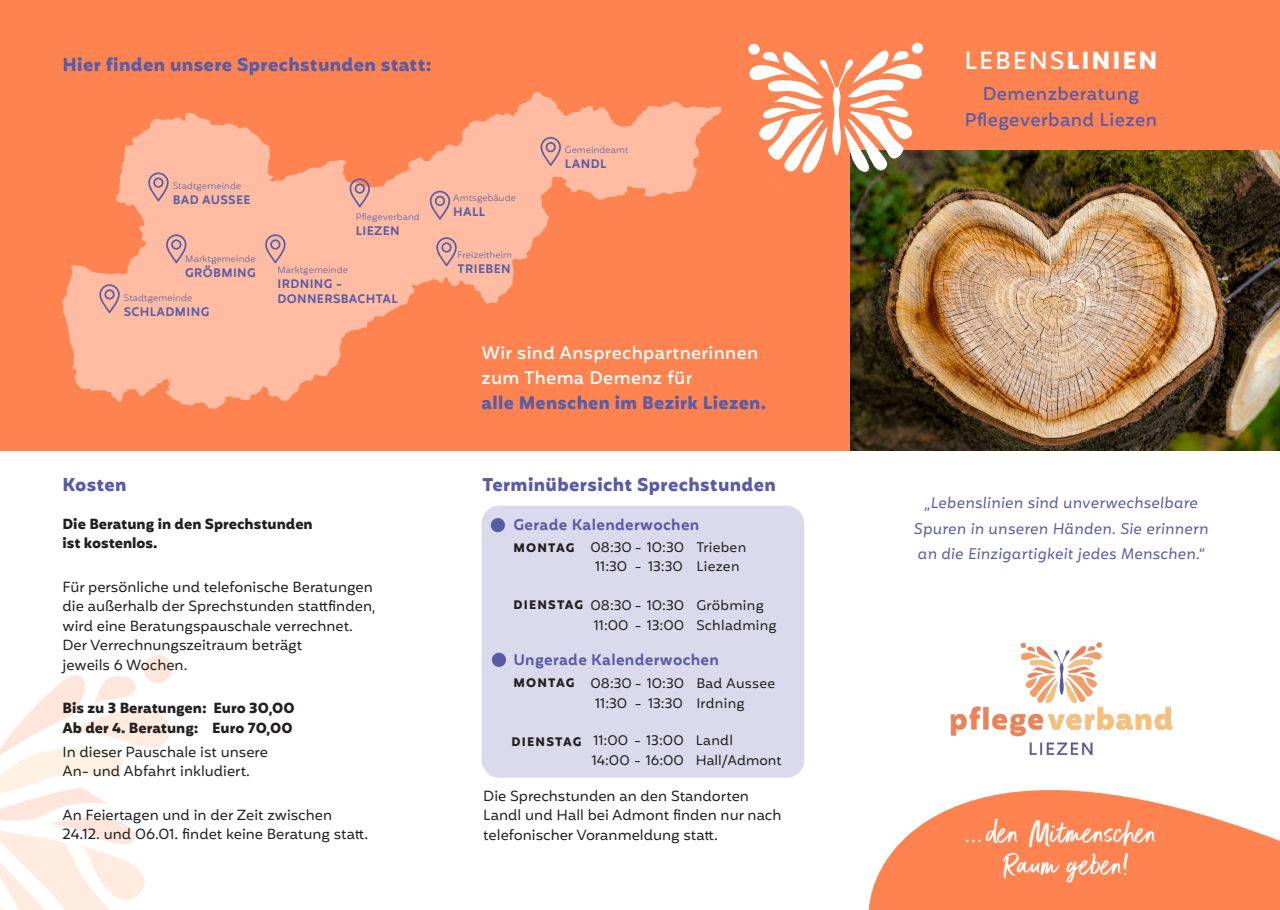
<style>
.page{position:relative;width:1280px;height:910px;background:#fff}
.page>*{position:absolute;margin:0;border:0;box-sizing:border-box;transform-origin:0 0}
.t1{font:35.25px "Better Times";letter-spacing:.01em;color:#fff}
.t2{font:500 24px "Mohr";letter-spacing:.08em;color:#fff}
.t3{font:700 18px "Mohr";letter-spacing:.02em;color:#585ca6}
.t4{font:500 18px "Mohr";letter-spacing:.02em;color:#585ca6}
.t5{font:500 17.7px/25px "Mohr";letter-spacing:.02em;color:#fff}
.t6{font:italic 15px/25.5px "Mohr";letter-spacing:.02em;color:#585ca6}
.t7{font:600 15px "Mohr";letter-spacing:.02em;color:#585ca6}
.t8{font:14.25px/19.5px "Mohr";color:#231f20}
.t9{font:700 14.25px/19.5px "Mohr";color:#231f20}
.t10{font:13.5px "Mohr";letter-spacing:.005em;color:#231f20}
.t11{font:600 12px "Mohr";letter-spacing:.03em;color:#585ca6}
.t12{font:700 12px "Mohr";letter-spacing:.1em;color:#231f20}
.t13{font:300 9px "Mohr";letter-spacing:.02em;color:#585ca6}
.s1{font-weight:700}
.s2{font-weight:700;color:#585ca6}
</style>
<div class="page">
<svg style="left:0;top:655px;width:173px;height:255px"></svg>
<div style="left:0;top:0;width:1280px;height:451px;background:#ff8351"></div>
<svg style="left:868px;top:790px;width:412px;height:120px;fill:#ff8351"></svg>
<img style="left:850px;top:151px;width:430px;height:300px">
<svg style="left:748px;top:42px;width:177px;height:136px"></svg>
<svg style="left:63px;top:92px;width:658px;height:317px"></svg>
<svg style="left:99px;top:284px;width:21px;height:29px"></svg>
<svg style="left:148px;top:172px;width:21px;height:30px"></svg>
<svg style="left:166px;top:234px;width:21px;height:30px"></svg>
<svg style="left:265px;top:234px;width:21px;height:30px"></svg>
<svg style="left:350px;top:178px;width:20px;height:30px"></svg>
<svg style="left:540px;top:137px;width:21px;height:29px"></svg>
<svg style="left:436px;top:237px;width:21px;height:29px"></svg>
<svg style="left:430px;top:190px;width:20px;height:30px"></svg>
<img style="left:950px;top:642px;width:223px;height:113px">
<div style="left:481px;top:506px;width:323px;height:272px;background:#dbdaec;border-radius:18px"></div>
<div style="left:491px;top:518px;width:14px;height:14px;background:#585ca6;border-radius:50%"></div>
<div style="left:492px;top:653px;width:14px;height:14px;background:#585ca6;border-radius:50%"></div>
<p class="t3" style="left:63px;top:54px;width:371px">Hier finden unsere Sprechstunden statt:</p>
<p class="t13" style="left:173px;top:180px;width:70px">Stadtgemeinde</p>
<p class="t11" style="left:173px;top:193px;width:79px">BAD AUSSEE</p>
<p class="t13" style="left:356px;top:211px;width:65px">Pflegeverband</p>
<p class="t11" style="left:356px;top:224px;width:46px">LIEZEN</p>
<p class="t13" style="left:185px;top:253px;width:72px">Marktgemeinde</p>
<p class="t11" style="left:185px;top:266px;width:72px">GRÖBMING</p>
<p class="t13" style="left:277px;top:263px;width:72px">Marktgemeinde</p>
<p class="t11" style="left:277px;top:276px;width:66px">IRDNING -</p>
<p class="t11" style="left:277px;top:291px;width:122px">DONNERSBACHTAL</p>
<p class="t13" style="left:124px;top:292px;width:70px">Stadtgemeinde</p>
<p class="t11" style="left:124px;top:304px;width:87px">SCHLADMING</p>
<p class="t3" style="left:63px;top:474px;width:66px">Kosten</p>
<p class="t9" style="left:63px;top:514px;width:252px">Die Beratung in den Sprechstunden ist kostenlos.</p>
<p class="t8" style="left:63px;top:577px;width:314px">Für persönliche und telefonische Beratungen die außerhalb der Sprechstunden stattfinden, wird eine Beratungspauschale verrechnet.</p>
<p class="t8" style="left:63px;top:635px;width:241px">Der Verrechnungszeitraum beträgt jeweils 6 Wochen.</p>
<p class="t9" style="left:63px;top:698px;width:234px">Bis zu 3 Beratungen: Euro 30,00</p>
<p class="t8" style="left:63px;top:716px;width:232px;line-height:24px"><span class="s1">Ab der 4. Beratung: Euro 70,00<br></span>In dieser Pauschale ist unsere</p>
<p class="t8" style="left:63px;top:761px;width:189px">An- und Abfahrt inkludiert.</p>
<p class="t8" style="left:63px;top:805px;width:307px">An Feiertagen und in der Zeit zwischen<br>24.12. und 06.01. findet keine Beratung statt.</p>
<p class="t13" style="left:453px;top:192px;width:64px">Amtsgebäude</p>
<p class="t11" style="left:453px;top:205px;width:34px">HALL</p>
<p class="t13" style="left:458px;top:249px;width:56px">Freizeitheim</p>
<p class="t11" style="left:458px;top:262px;width:55px">TRIEBEN</p>
<p class="t13" style="left:565px;top:144px;width:65px">Gemeindeamt</p>
<p class="t11" style="left:565px;top:157px;width:43px">LANDL</p>
<p class="t5" style="left:481px;top:340px;width:286px">Wir sind Ansprechpartnerinnen zum Thema Demenz für<br><span class="s2">alle Menschen im Bezirk Liezen.</span></p>
<p class="t3" style="left:483px;top:474px;width:295px">Terminübersicht Sprechstunden</p>
<p class="t7" style="left:513px;top:516px;width:187px">Gerade Kalenderwochen</p>
<p class="t12" style="left:513px;top:541px;width:63px">MONTAG</p>
<p class="t10" style="left:696px;top:539px;width:51px">Trieben</p>
<p class="t10" style="left:696px;top:559px;width:45px">Liezen</p>
<p class="t10" style="left:696px;top:598px;width:69px">Gröbming</p>
<p class="t10" style="left:696px;top:617px;width:82px">Schladming</p>
<p class="t10" style="left:590px;top:539px;width:95px">08:30 - 10:30</p>
<p class="t10" style="left:595px;top:559px;width:34px">11:30</p>
<p class="t10" style="left:590px;top:598px;width:95px">08:30 - 10:30</p>
<p class="t10" style="left:594px;top:617px;width:92px">11:00 - 13:00</p>
<p class="t10" style="left:648px;top:559px;width:36px">13:30</p>
<p class="t10" style="left:635px;top:559px;width:8px">-</p>
<p class="t12" style="left:513px;top:598px;width:71px">DIENSTAG</p>
<p class="t7" style="left:513px;top:651px;width:207px">Ungerade Kalenderwochen</p>
<p class="t12" style="left:513px;top:676px;width:63px">MONTAG</p>
<p class="t10" style="left:696px;top:676px;width:81px">Bad Aussee</p>
<p class="t10" style="left:696px;top:695px;width:50px">Irdning</p>
<p class="t10" style="left:590px;top:676px;width:95px">08:30 - 10:30</p>
<p class="t10" style="left:595px;top:695px;width:34px">11:30</p>
<p class="t10" style="left:648px;top:695px;width:36px">13:30</p>
<p class="t10" style="left:635px;top:695px;width:8px">-</p>
<p class="t12" style="left:511px;top:735px;width:71px">DIENSTAG</p>
<p class="t10" style="left:696px;top:732px;width:39px">Landl</p>
<p class="t10" style="left:696px;top:752px;width:87px">Hall/Admont</p>
<p class="t10" style="left:593px;top:732px;width:92px">11:00 - 13:00</p>
<p class="t10" style="left:592px;top:752px;width:94px">14:00 - 16:00</p>
<p class="t8" style="left:483px;top:786px;width:300px">Die Sprechstunden an den Standorten<br>Landl und Hall bei Admont finden nur nach telefonischer Voranmeldung statt.</p>
<p class="t2" style="left:964px;top:47px;width:194px">LEBENS<span class="s1">LINIEN</span></p>
<p class="t4" style="left:983px;top:84px;width:158px">Demenzberatung</p>
<p class="t4" style="left:965px;top:109px;width:194px">Pflegeverband Liezen</p>
<p class="t6" style="left:924px;top:490px;width:275px">„Lebenslinien sind unverwechselbare</p>
<p class="t6" style="left:913px;top:516px;width:296px">Spuren in unseren Händen. Sie erinnern an die Einzigartigkeit jedes Menschen.“</p>
<p class="t1" style="left:965px;top:814px;width:194px">...den Mitmenschen</p>
<p class="t1" style="left:1003px;top:846px;width:127px">Raum geben!</p>
</div>
